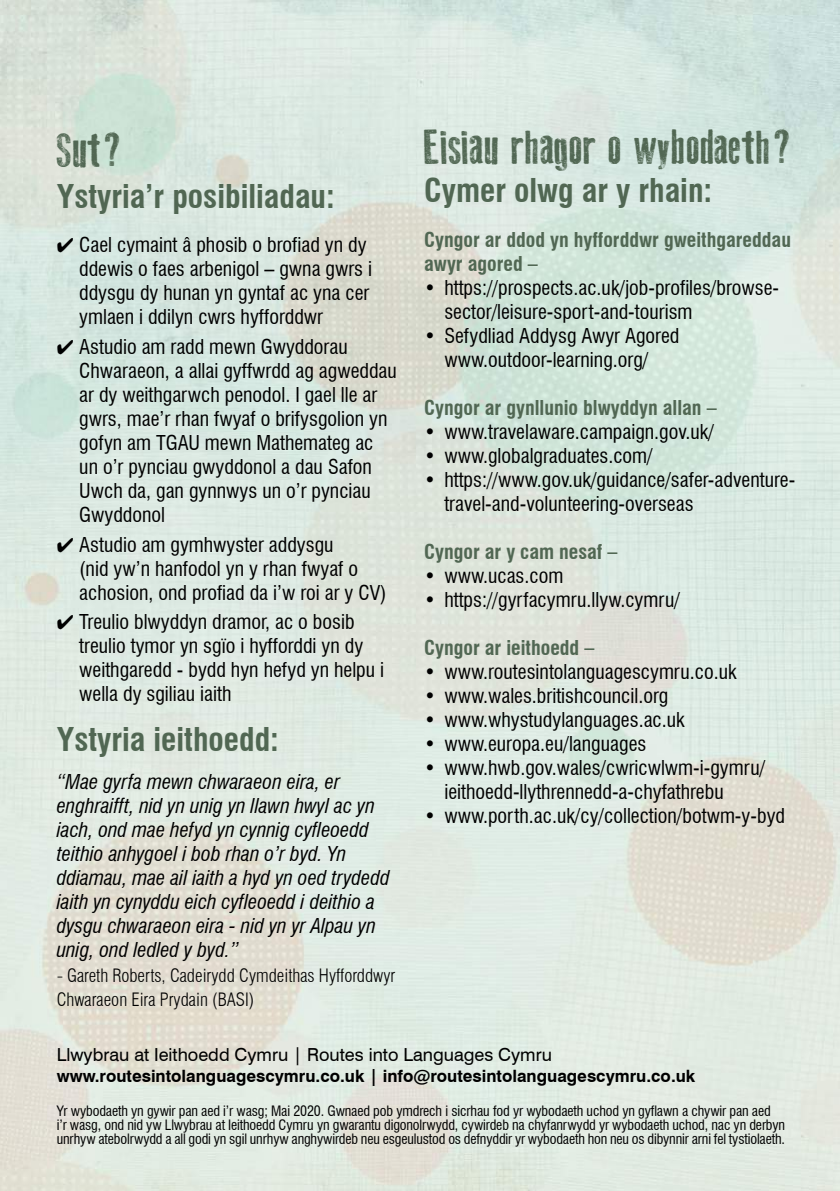
<style>
.page{position:relative;width:840px;height:1191px;background:#fff}
.page>*{position:absolute;margin:0;border:0;box-sizing:border-box;transform-origin:0 0}
.t1{font:48px "Old Press";color:#516753}
.t2{font:700 condensed 32px "Swiss 721 BT";color:#516753}
.t3{font:condensed 20px/24px "Swiss 721 BT";color:#000}
.t4{font:italic condensed 20px/24px "Swiss 721 BT";color:#000}
.t5{font:700 condensed 20px/24px "Swiss 721 BT";color:#516753}
.t6{font:300 condensed 18px/24px "Swiss 721 BT";color:#000}
.t7{font:18px "Swiss 721 BT";color:#000}
.t8{font:700 17px "Swiss 721 BT";color:#000}
.t9{font:condensed 14px/14px "Swiss 721 BT";letter-spacing:-.01em;color:#000}
</style>
<div class="page">
<h1 class="t1" style="left:57px;top:123px;width:72px">Sut?</h1>
<h2 class="t2" style="left:57px;top:177px;width:279px">Ystyria’r posibiliadau:</h2>
<p class="t3" style="left:79px;top:233px;width:294px;text-indent:-22px">✔ Cael cymaint â phosib o brofiad yn dy ddewis o faes arbenigol – gwna gwrs i ddysgu dy hunan yn gyntaf ac yna cer ymlaen i ddilyn cwrs hyfforddwr</p>
<p class="t3" style="left:79px;top:334px;width:319px;text-indent:-22px">✔ Astudio am radd mewn Gwyddorau<br>Chwaraeon, a allai gyffwrdd ag agweddau ar dy weithgarwch penodol. I gael lle ar gwrs, mae’r rhan fwyaf o brifysgolion yn gofyn am TGAU mewn Mathemateg ac un o’r pynciau gwyddonol a dau Safon<br>Uwch da, gan gynnwys un o’r pynciau<br>Gwyddonol</p>
<p class="t3" style="left:79px;top:532px;width:309px;text-indent:-22px">✔ Astudio am gymhwyster addysgu<br>(nid yw’n hanfodol yn y rhan fwyaf o achosion, ond profiad da i’w roi ar y CV)</p>
<p class="t3" style="left:79px;top:610px;width:306px;text-indent:-22px">✔ Treulio blwyddyn dramor, ac o bosib treulio tymor yn sgïo i hyfforddi yn dy weithgaredd - bydd hyn hefyd yn helpu i wella dy sgiliau iaith</p>
<h2 class="t2" style="left:57px;top:720px;width:223px">Ystyria ieithoedd:</h2>
<p class="t4" style="left:57px;top:770px;width:334px">“Mae gyrfa mewn chwaraeon eira, er enghraifft, nid yn unig yn llawn hwyl ac yn iach, ond mae hefyd yn cynnig cyfleoedd teithio anhygoel i bob rhan o’r byd. Yn ddiamau, mae ail iaith a hyd yn oed trydedd iaith yn cynyddu eich cyfleoedd i deithio a dysgu chwaraeon eira - nid yn yr Alpau yn unig, ond ledled y byd.”</p>
<p class="t6" style="left:57px;top:963px;width:340px">- Gareth Roberts, Cadeirydd Cymdeithas Hyfforddwyr<br>Chwaraeon Eira Prydain (BASI)</p>
<h1 class="t1" style="left:424px;top:120px;width:374px">Eisiau rhagor o wybodaeth?</h1>
<h2 class="t2" style="left:424px;top:172px;width:289px">Cymer olwg ar y rhain:</h2>
<p class="t5" style="left:424px;top:228px;width:368px">Cyngor ar ddod yn hyfforddwr gweithgareddau awyr agored –</p>
<p class="t3" style="left:444px;top:276px;width:336px;text-indent:-20px">• https://prospects.ac.uk/job-profiles/browse&shy;sector/leisure-sport-and-tourism</p>
<p class="t3" style="left:424px;top:324px;width:256px;text-align:center">• Sefydliad Addysg Awyr Agored www.outdoor-learning.org/</p>
<p class="t5" style="left:424px;top:396px;width:294px">Cyngor ar gynllunio blwyddyn allan –</p>
<p class="t3" style="left:424px;top:420px;width:291px">• www.travelaware.campaign.gov.uk/</p>
<p class="t3" style="left:424px;top:444px;width:230px">• www.globalgraduates.com/</p>
<p class="t3" style="left:444px;top:468px;width:352px;text-indent:-20px">• https://www.gov.uk/guidance/safer-adventure&shy;travel-and-volunteering-overseas</p>
<p class="t5" style="left:424px;top:540px;width:194px">Cyngor ar y cam nesaf –</p>
<p class="t3" style="left:424px;top:564px;width:140px">• www.ucas.com</p>
<p class="t3" style="left:424px;top:588px;width:257px">• https://gyrfacymru.llyw.cymru/</p>
<p class="t5" style="left:424px;top:636px;width:171px">Cyngor ar ieithoedd –</p>
<p class="t3" style="left:424px;top:660px;width:314px">• www.routesintolanguagescymru.co.uk</p>
<p class="t3" style="left:424px;top:684px;width:245px">• www.wales.britishcouncil.org</p>
<p class="t3" style="left:424px;top:708px;width:262px">• www.whystudylanguages.ac.uk</p>
<p class="t3" style="left:424px;top:732px;width:223px">• www.europa.eu/languages</p>
<p class="t3" style="left:444px;top:756px;width:322px;text-indent:-20px">• www.hwb.gov.wales/cwricwlwm-i-gymru/ ieithoedd-llythrennedd-a-chyfathrebu</p>
<p class="t3" style="left:424px;top:804px;width:362px">• www.porth.ac.uk/cy/collection/botwm-y-byd</p>
<p class="t7" style="left:57px;top:1044px;width:496px">Llwybrau at Ieithoedd Cymru | Routes into Languages Cymru</p>
<p class="t8" style="left:57px;top:1065px;width:639px">www.routesintolanguagescymru.co.uk | info@routesintolanguagescymru.co.uk</p>
<p class="t9" style="left:57px;top:1104px;width:729px">Yr wybodaeth yn gywir pan aed i’r wasg; Mai 2020. Gwnaed pob ymdrech i sicrhau fod yr wybodaeth uchod yn gyflawn a chywir pan aed<br>i’r wasg, ond nid yw Llwybrau at Ieithoedd Cymru yn gwarantu digonolrwydd, cywirdeb na chyfanrwydd yr wybodaeth uchod, nac yn derbyn unrhyw atebolrwydd a all godi yn sgil unrhyw anghywirdeb neu esgeulustod os defnyddir yr wybodaeth hon neu os dibynnir arni fel tystiolaeth.</p>
</div>
